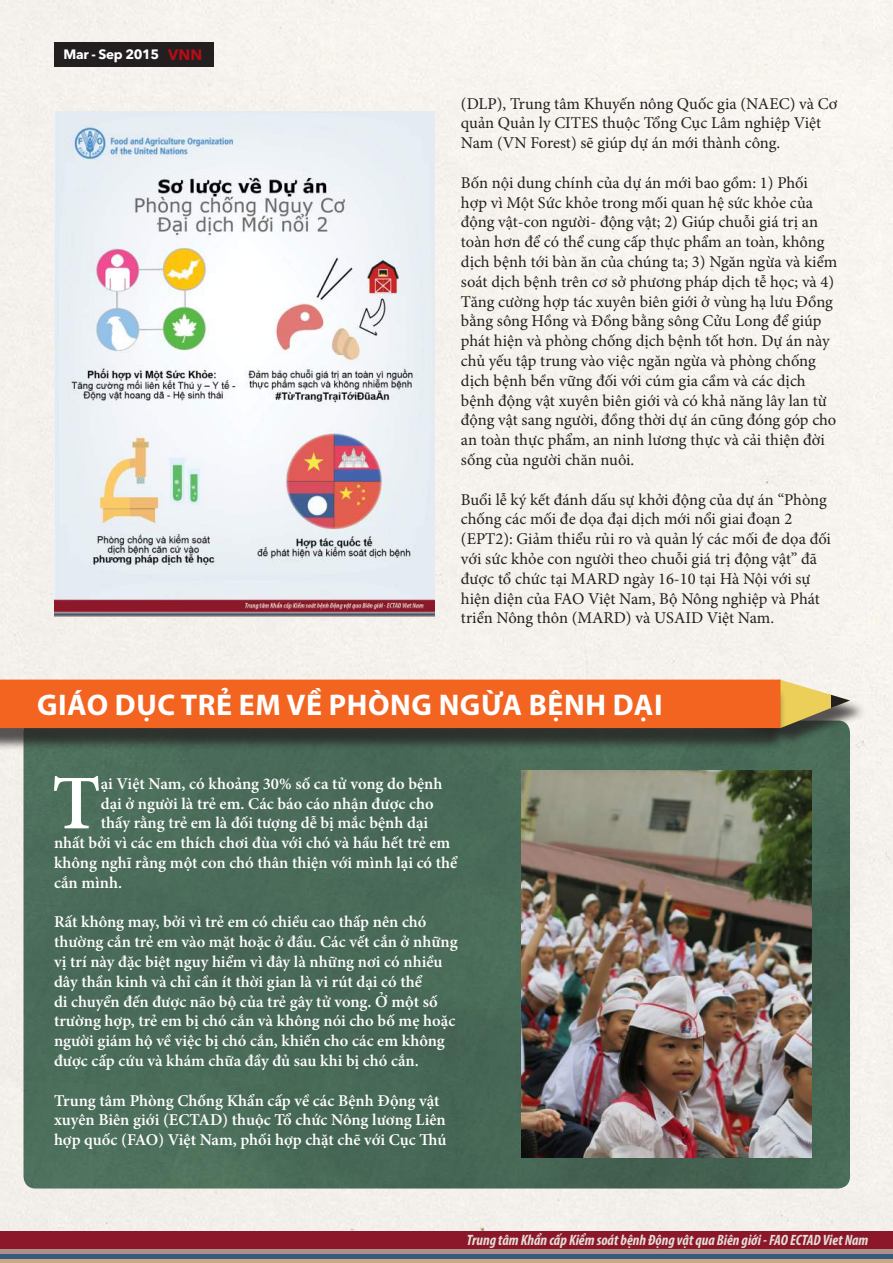
<style>
.page{position:relative;width:893px;height:1263px;background:#fff}
.page>*{position:absolute;margin:0;border:0;box-sizing:border-box;transform-origin:0 0}
.t1{font:600 77.4px "Minion Pro";color:#fff}
.t2{font:700 30px "Myriad Pro";letter-spacing:.02em;color:#fff}
.t3{font:16.5px/19.8px "Minion Pro";color:#231f20}
.t4{font:600 16.5px/19.8px "Minion Pro";color:#fff}
.t5{font:italic 700 condensed 15px "Myriad Pro";color:#e3dfd6}
.t6{font:700 13.5px "Avenir Next LT Pro";letter-spacing:-.025em;color:#fff}
.s1{font-size:15px;color:#b30e15}
</style>
<div class="page">
<div style="left:0;top:0;width:893px;height:1230px;background:#f6f3ee"></div>
<div style="left:24px;top:746px;width:826px;height:442px;background:#496b59"></div>
<div style="left:54px;top:42px;width:159px;height:24px;background:#231f20"></div>
<img style="left:54px;top:112px;width:381px;height:504px">
<img style="left:522px;top:771px;width:290px;height:387px">
<div style="left:0;top:1230px;width:893px;height:19px;background:#8c172a"></div>
<div style="left:0;top:1249px;width:893px;height:5px;background:#aa918a"></div>
<div style="left:0;top:1258px;width:893px;height:5px;background:#c7aa82"></div>
<hr style="left:0;top:1254px;width:893px;height:4px;background:#36597f">
<div style="left:714px;top:682px;width:153px;height:64px;background:#231f20;opacity:.75"></div>
<div style="left:0;top:686px;width:786px;height:65px;background:#231f20;opacity:.75"></div>
<svg style="left:0;top:680px;width:850px;height:48px;background:#ee6926"></svg>
<div style="left:811px;top:695px;width:20px;height:13px;background:#eccf58"></div>
<p class="t6" style="left:63px;top:46px;width:140px">Mar - Sep 2015 <span class="s1">VNN</span></p>
<p class="t3" style="left:461px;top:93px;width:378px">(DLP), Trung tâm Khuyến nông Quốc gia (NAEC) và Cơ quản Quản ly CITES thuộc Tổng Cục Lâm nghiệp Việt<br>Nam (VN Forest) sẽ giúp dự án mới thành công.</p>
<p class="t3" style="left:461px;top:173px;width:378px">Bốn nội dung chính của dự án mới bao gồm: 1) Phối hợp vì Một Sức khỏe trong mối quan hệ sức khỏe của động vật-con người- động vật; 2) Giúp chuỗi giá trị an toàn hơn để có thể cung cấp thực phẩm an toàn, không dịch bệnh tới bàn ăn của chúng ta; 3) Ngăn ngừa và kiểm soát dịch bệnh trên cơ sở phương pháp dịch tễ học; và 4)<br>Tăng cường hợp tác xuyên biên giới ở vùng hạ lưu Đồng bằng sông Hồng và Đồng bằng sông Cửu Long để giúp phát hiện và phòng chống dịch bệnh tốt hơn. Dự án này chủ yếu tập trung vào việc ngăn ngừa và phòng chống dịch bệnh bền vững đối với cúm gia cầm và các dịch bệnh động vật xuyên biên giới và có khả năng lây lan từ động vật sang người, đồng thời dự án cũng đóng góp cho an toàn thực phẩm, an ninh lương thực và cải thiện đời sống của người chăn nuôi.</p>
<p class="t3" style="left:461px;top:489px;width:372px">Buổi lễ ký kết đánh dấu sự khởi động của dự án “Phòng chống các mối đe dọa đại dịch mới nổi giai đoạn 2 (EPT2): Giảm thiểu rủi ro và quản lý các mối đe dọa đối với sức khỏe con người theo chuỗi giá trị động vật” đã được tổ chức tại MARD ngày 16-10 tại Hà Nội với sự hiện diện của FAO Việt Nam, Bộ Nông nghiệp và Phát triển Nông thôn (MARD) và USAID Việt Nam.</p>
<h2 class="t2" style="left:37px;top:685px;width:627px">GIÁO DỤC TRẺ EM VỀ PHÒNG NGỪA BỆNH DẠI</h2>
<h1 class="t1" style="left:52px;top:750px;width:50px">T</h1>
<p class="t4" style="left:101px;top:773px;width:343px">ại Việt Nam, có khoảng 30% số ca tử vong do bệnh</p>
<p class="t4" style="left:101px;top:793px;width:334px">dại ở người là trẻ em. Các báo cáo nhận được cho</p>
<p class="t4" style="left:101px;top:813px;width:329px">thấy rằng trẻ em là đối tượng dễ bị mắc bệnh dại</p>
<p class="t4" style="left:54px;top:833px;width:398px">nhất bởi vì các em thích chơi đùa với chó và hầu hết trẻ em</p>
<p class="t4" style="left:54px;top:853px;width:405px">không nghĩ rằng một con chó thân thiện với mình lại có thể</p>
<p class="t4" style="left:54px;top:872px;width:70px">cắn mình.</p>
<p class="t4" style="left:54px;top:912px;width:405px">Rất không may, bởi vì trẻ em có chiều cao thấp nên chó thường cắn trẻ em vào mặt hoặc ở đầu. Các vết cắn ở những vị trí này đặc biệt nguy hiểm vì đây là những nơi có nhiều dây thần kinh và chỉ cần ít thời gian là vi rút dại có thể<br>di chuyển đến được não bộ của trẻ gây tử vong. Ở một số trường hợp, trẻ em bị chó cắn và không nói cho bố mẹ hoặc người giám hộ về việc bị chó cắn, khiến cho các em không được cấp cứu và khám chữa đầy đủ sau khi bị chó cắn.</p>
<p class="t4" style="left:54px;top:1090px;width:394px">Trung tâm Phòng Chống Khẩn cấp về các Bệnh Động vật xuyên Biên giới (ECTAD) thuộc Tổ chức Nông lương Liên hợp quốc (FAO) Việt Nam, phối hợp chặt chẽ với Cục Thú</p>
<p class="t5" style="left:467px;top:1230px;width:403px">Trung tâm Khẩn cấp Kiểm soát bệnh Động vật qua Biên giới - FAO ECTAD Viet Nam</p>
</div>
